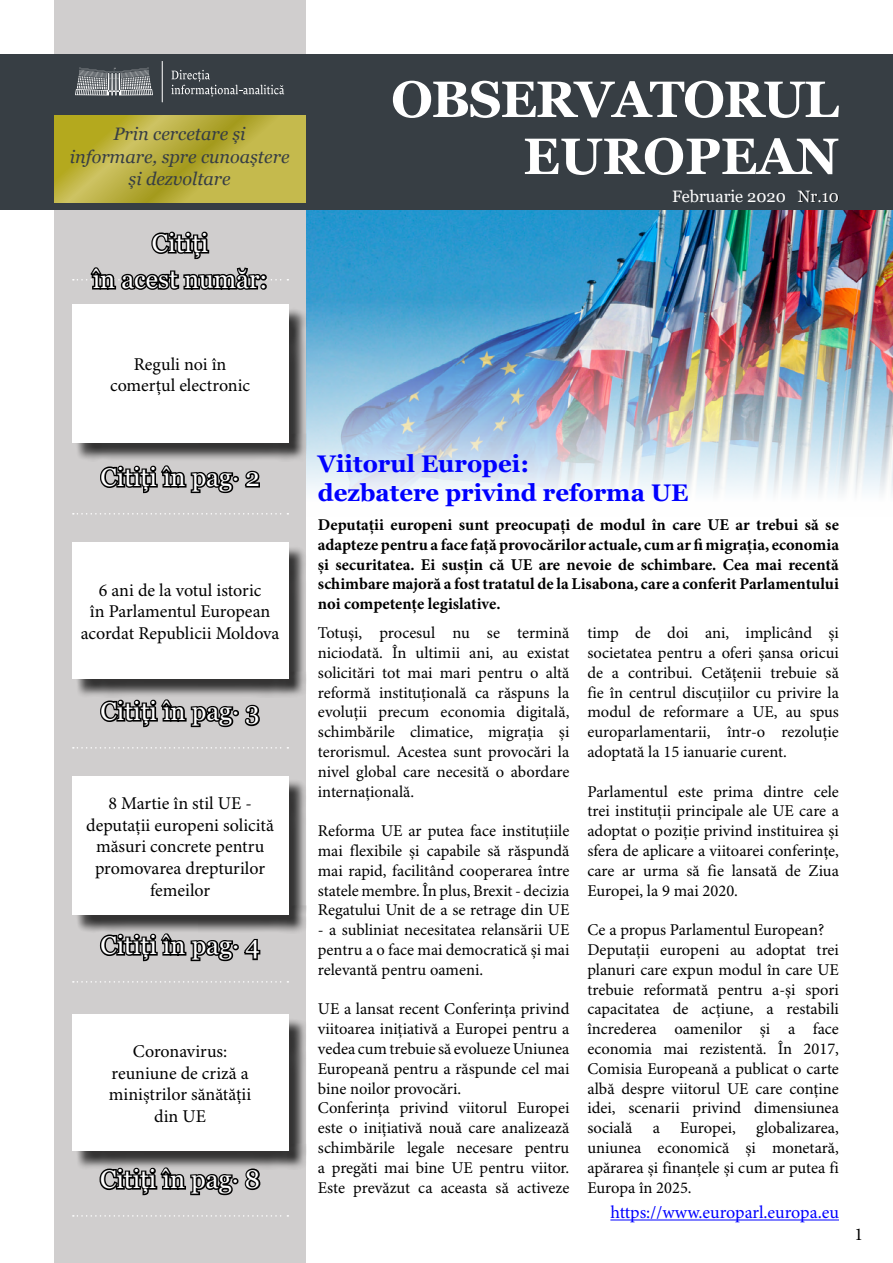
<style>
.page{position:relative;width:893px;height:1263px;background:#fff}
.page>*{position:absolute;margin:0;border:0;box-sizing:border-box;transform-origin:0 0}
.t1{font:700 51px/57px "Georgia";letter-spacing:-.025em;color:#fff;text-align:right}
.t2{font:25.5px/36px "Georgia";color:#fff;text-align:center}
.t3{font:700 24px/28.8px "Georgia";color:#00f}
.t4{font:18px/21.6px "Minion Pro";color:#000;text-align:center}
.t5{font:italic 18px/22.5px "Georgia";color:#373e44;text-align:center}
.t6{font:18px "Minion Pro";color:#00f}
.t7{font:16.5px/19.8px "Minion Pro";color:#000;text-align:justify}
.t8{font:700 16.5px/19.8px "Minion Pro";letter-spacing:-.005em;color:#000;text-align:justify}
.t9{font:16.5px "Georgia";color:#fff}
</style>
<div class="page">
<img style="left:305px;top:209px;width:588px;height:307px">
<div style="left:54px;top:0;width:251px;height:1263px;background:#d0cece"></div>
<div style="left:0;top:54px;width:893px;height:155px;background:#373e44"></div>
<hr style="left:162px;top:61px;width:1px;height:41px;background:#fff">
<svg style="left:75px;top:68px;width:78px;height:27px;background:#7f8488"></svg>
<svg style="left:171px;top:70px;width:113px;height:27px"></svg>
<svg style="left:799px;top:191px;width:40px;height:11px"></svg>
<div style="left:74px;top:307px;width:233px;height:155px;background:#000;opacity:.75"></div>
<div style="left:72px;top:305px;width:216px;height:138px;background:#fff"></div>
<div style="left:74px;top:779px;width:233px;height:155px;background:#000;opacity:.75"></div>
<div style="left:72px;top:776px;width:216px;height:139px;background:#fff"></div>
<div style="left:74px;top:545px;width:233px;height:153px;background:#000;opacity:.75"></div>
<div style="left:72px;top:542px;width:216px;height:137px;background:#fff"></div>
<div style="left:74px;top:1017px;width:233px;height:153px;background:#000;opacity:.75"></div>
<div style="left:72px;top:1014px;width:216px;height:137px;background:#fff"></div>
<svg style="left:73px;top:231px;width:215px;height:59px"></svg>
<svg style="left:73px;top:513px;width:215px;height:2px"></svg>
<svg style="left:98px;top:451px;width:164px;height:43px"></svg>
<svg style="left:73px;top:981px;width:215px;height:2px"></svg>
<svg style="left:98px;top:919px;width:164px;height:43px"></svg>
<svg style="left:73px;top:747px;width:215px;height:2px"></svg>
<svg style="left:98px;top:685px;width:163px;height:43px"></svg>
<svg style="left:73px;top:1215px;width:215px;height:2px"></svg>
<svg style="left:97px;top:1153px;width:165px;height:43px"></svg>
<svg style="left:54px;top:115px;width:251px;height:87px;background:#bcb13e"></svg>
<hr style="left:610px;top:1219px;width:229px;height:1px;background:#00f">
<p class="t5" style="left:70px;top:123px;width:221px">Prin cercetare și informare, spre cunoaștere și dezvoltare</p>
<h2 class="t2" style="left:93px;top:226px;width:176px">Citiți<br>în acest număr:</h2>
<p class="t4" style="left:110px;top:354px;width:142px">Reguli noi în comerțul electronic</p>
<h2 class="t2" style="left:101px;top:460px;width:161px">Citiți în pag· 2</h2>
<p class="t4" style="left:81px;top:580px;width:200px">6 ani de la votul istoric<br>în Parlamentul European acordat Republicii Moldova</p>
<h2 class="t2" style="left:101px;top:694px;width:160px">Citiți în pag· 3</h2>
<p class="t4" style="left:86px;top:793px;width:189px">8 Martie în stil UE - deputații europeni solicită măsuri concrete pentru promovarea drepturilor femeilor</p>
<h2 class="t2" style="left:100px;top:928px;width:161px">Citiți în pag· 4</h2>
<p class="t4" style="left:109px;top:1041px;width:144px">Coronavirus: reuniune de criză a miniștrilor sănătății din UE</p>
<h2 class="t2" style="left:100px;top:1162px;width:162px">Citiți în pag· 8</h2>
<h1 class="t1" style="left:391px;top:71px;width:449px">OBSERVATORUL<br>EUROPEAN</h1>
<p class="t9" style="left:672px;top:186px;width:168px">Februarie 2020 Nr.10</p>
<h3 class="t3" style="left:318px;top:449px;width:372px">Viitorul Europei:<br>dezbatere privind reforma UE</h3>
<p class="t8" style="left:318px;top:514px;width:523px">Deputații europeni sunt preocupați de modul în care UE ar trebui să se adapteze pentru a face față provocărilor actuale, cum ar fi migrația, economia și securitatea. Ei susțin că UE are nevoie de schimbare. Cea mai recentă schimbare majoră a fost tratatul de la Lisabona, care a conferit Parlamentului noi competențe legislative.</p>
<p class="t7" style="left:318px;top:624px;width:253px">Totuși, procesul nu se termină niciodată. În ultimii ani, au existat solicitări tot mai mari pentru o altă reformă instituțională ca răspuns la evoluții precum economia digitală, schimbările climatice, migrația și terorismul. Acestea sunt provocări la nivel global care necesită o abordare internațională.</p>
<p class="t7" style="left:318px;top:822px;width:253px">Reforma UE ar putea face instituțiile mai flexibile și capabile să răspundă mai rapid, facilitând cooperarea între statele membre. În plus, Brexit - decizia Regatului Unit de a se retrage din UE</p>
<p class="t7" style="left:318px;top:921px;width:253px">- a subliniat necesitatea relansării UE pentru a o face mai democratică și mai relevantă pentru oameni.</p>
<p class="t7" style="left:318px;top:1000px;width:253px;text-align:left">UE a lansat recent Conferința privind viitoarea inițiativă a Europei pentru a vedea cum trebuie să evolueze Uniunea Europeană pentru a răspunde cel mai bine noilor provocări.<br>Conferința privind viitorul Europei este o inițiativă nouă care analizează schimbările legale necesare pentru a pregăti mai bine UE pentru viitor.<br>Este prevăzut ca aceasta să activeze</p>
<p class="t7" style="left:587px;top:624px;width:253px">timp de doi ani, implicând și societatea pentru a oferi șansa oricui de a contribui. Cetățenii trebuie să fie în centrul discuțiilor cu privire la modul de reformare a UE, au spus europarlamentarii, într-o rezoluție adoptată la 15 ianuarie curent.</p>
<p class="t7" style="left:587px;top:782px;width:253px">Parlamentul este prima dintre cele trei instituții principale ale UE care a adoptat o poziție privind instituirea și sfera de aplicare a viitoarei conferințe, care ar urma să fie lansată de Ziua Europei, la 9 mai 2020.</p>
<p class="t7" style="left:587px;top:921px;width:253px;text-align:left">Ce a propus Parlamentul European?<br>Deputații europeni au adoptat trei planuri care expun modul în care UE trebuie reformată pentru a-și spori capacitatea de acțiune, a restabili încrederea oamenilor și a face economia mai rezistentă. În 2017, Comisia Europeană a publicat o carte albă despre viitorul UE care conține idei, scenarii privind dimensiunea socială a Europei, globalizarea, uniunea economică și monetară, apărarea și finanțele și cum ar putea fi Europa în 2025.</p>
<p class="t6" style="left:610px;top:1202px;width:230px">https://www.europarl.europa.eu</p>
<p class="t4" style="left:855px;top:1224px;width:10px">1</p>
</div>
